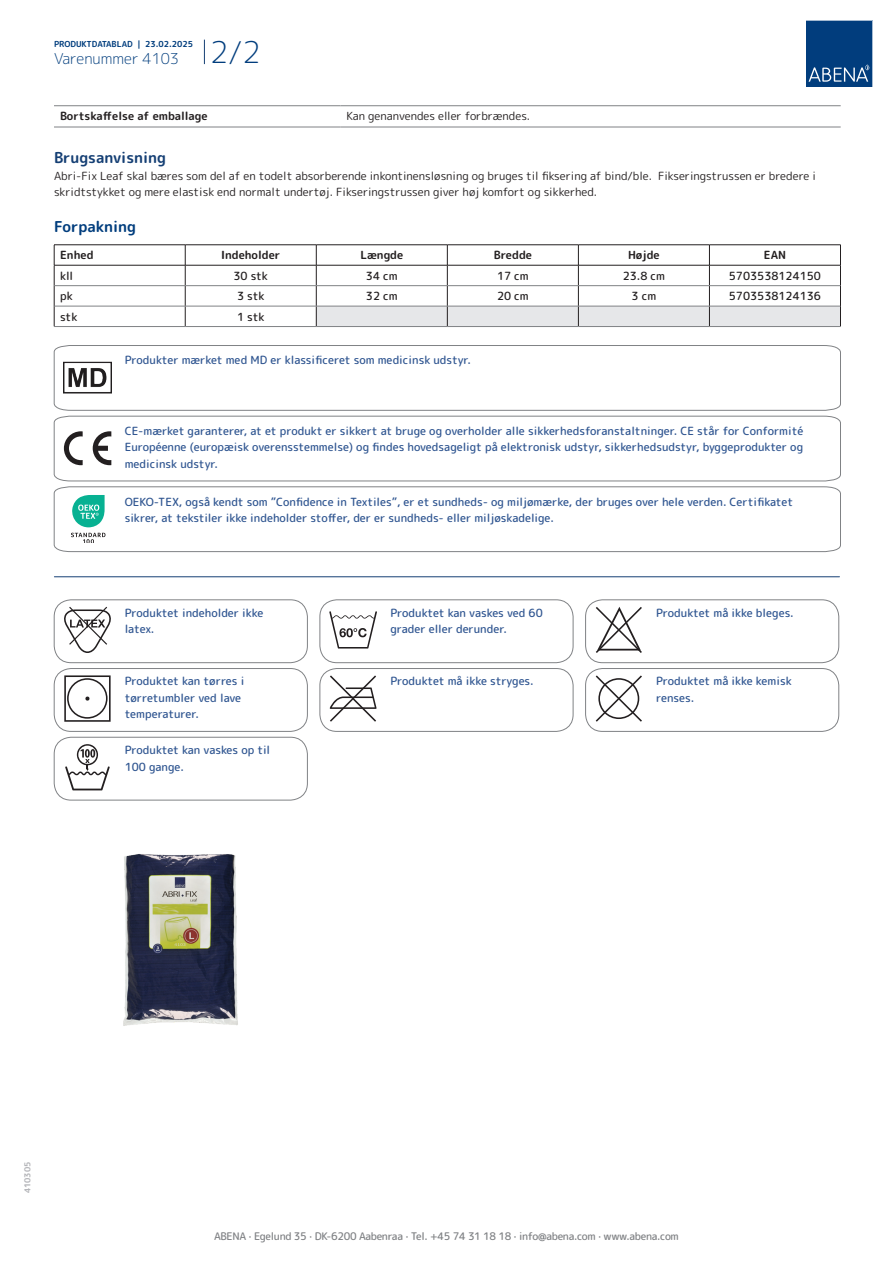
<style>
.page{position:relative;width:893px;height:1263px;background:#fff}
.page>*{position:absolute;margin:0;border:0;box-sizing:border-box;transform-origin:0 0}
.t1{font:300 15px "Rounded Mplus 1 c";color:#013d7d}
.t2{font:700 15px "Rounded Mplus 1 c";color:#153f74}
.t3{font:700 15px "Rounded Mplus 1 c";color:#013d7d}
.t4{font:500 11.25px/16.5px "Rounded Mplus 1 c";color:#305691}
.t5{font:11.25px/16.5px "Rounded Mplus 1 c";color:#231f20}
.t6{font:500 11.25px "Rounded Mplus 1 c";color:#231f20}
.t7{font:700 11.25px "Rounded Mplus 1 c";color:#231f20}
.t8{font:500 10.5px "Rounded Mplus 1 c";letter-spacing:-.03em;color:#808285}
.t9{font:700 8.25px "Rounded Mplus 1 c";color:#013d7d}
.t10{font:700 8.25px "Rounded Mplus 1 c";color:#b2b3b7}
.s1{font-size:30px}
</style>
<div class="page">
<svg style="left:204px;top:40px;width:1px;height:24px"></svg>
<svg style="left:806px;top:20px;width:67px;height:67px;background:#144b86"></svg>
<hr style="left:54px;top:105px;width:287px;height:1px;background:#808285">
<hr style="left:341px;top:105px;width:500px;height:1px;background:#808285">
<hr style="left:54px;top:127px;width:287px;height:1px;background:#808285">
<hr style="left:341px;top:127px;width:500px;height:1px;background:#808285">
<hr style="left:54px;top:244px;width:131px;height:1px;background:#231f20">
<hr style="left:185px;top:244px;width:131px;height:1px;background:#231f20">
<hr style="left:316px;top:244px;width:131px;height:1px;background:#231f20">
<hr style="left:447px;top:244px;width:131px;height:1px;background:#231f20">
<hr style="left:578px;top:244px;width:131px;height:1px;background:#231f20">
<hr style="left:709px;top:244px;width:132px;height:1px;background:#231f20">
<hr style="left:54px;top:265px;width:131px;height:1px;background:#231f20">
<hr style="left:185px;top:265px;width:131px;height:1px;background:#231f20">
<svg style="left:54px;top:245px;width:1px;height:81px"></svg>
<svg style="left:185px;top:245px;width:1px;height:81px"></svg>
<svg style="left:316px;top:245px;width:525px;height:81px"></svg>
<hr style="left:54px;top:285px;width:131px;height:1px;background:#808285">
<hr style="left:185px;top:285px;width:131px;height:1px;background:#808285">
<hr style="left:316px;top:285px;width:131px;height:1px;background:#808285">
<hr style="left:447px;top:285px;width:131px;height:1px;background:#808285">
<hr style="left:578px;top:285px;width:131px;height:1px;background:#808285">
<hr style="left:709px;top:285px;width:131px;height:1px;background:#808285">
<hr style="left:54px;top:306px;width:131px;height:1px;background:#808285">
<hr style="left:185px;top:306px;width:131px;height:1px;background:#808285">
<hr style="left:316px;top:306px;width:131px;height:1px;background:#808285">
<hr style="left:447px;top:306px;width:131px;height:1px;background:#808285">
<hr style="left:578px;top:306px;width:131px;height:1px;background:#808285">
<hr style="left:709px;top:306px;width:131px;height:1px;background:#808285">
<hr style="left:54px;top:326px;width:131px;height:1px;background:#808285">
<hr style="left:185px;top:326px;width:131px;height:1px;background:#808285">
<hr style="left:316px;top:326px;width:131px;height:1px;background:#808285">
<hr style="left:447px;top:326px;width:131px;height:1px;background:#808285">
<hr style="left:578px;top:326px;width:131px;height:1px;background:#808285">
<hr style="left:709px;top:326px;width:132px;height:1px;background:#808285">
<svg style="left:54px;top:345px;width:787px;height:66px"></svg>
<svg style="left:54px;top:416px;width:787px;height:65px"></svg>
<svg style="left:54px;top:486px;width:787px;height:66px"></svg>
<hr style="left:54px;top:576px;width:785px;height:1px;background:#153f74">
<svg style="left:64px;top:607px;width:47px;height:46px"></svg>
<div style="left:54px;top:600px;width:254px;height:63px;border:1px solid #808285;border-radius:17px"></div>
<svg style="left:329px;top:611px;width:48px;height:37px"></svg>
<div style="left:320px;top:600px;width:253px;height:63px;border:1px solid #808285;border-radius:17px"></div>
<svg style="left:596px;top:607px;width:46px;height:46px"></svg>
<div style="left:585px;top:600px;width:254px;height:63px;border:1px solid #808285;border-radius:17px"></div>
<svg style="left:64px;top:675px;width:47px;height:47px"></svg>
<div style="left:54px;top:668px;width:254px;height:63px;border:1px solid #808285;border-radius:17px"></div>
<svg style="left:330px;top:675px;width:47px;height:47px"></svg>
<div style="left:320px;top:668px;width:253px;height:63px;border:1px solid #808285;border-radius:17px"></div>
<svg style="left:596px;top:675px;width:46px;height:47px"></svg>
<div style="left:585px;top:668px;width:254px;height:63px;border:1px solid #808285;border-radius:17px"></div>
<svg style="left:65px;top:744px;width:45px;height:46px"></svg>
<div style="left:54px;top:737px;width:254px;height:63px;border:1px solid #808285;border-radius:17px"></div>
<img style="left:123px;top:854px;width:115px;height:172px">
<p class="t9" style="left:54px;top:38px;width:141px">PRODUKTDATABLAD | 23.02.2025</p>
<h1 class="t1" style="left:54px;top:48px;width:208px">Varenummer 4103 <span class="s1">2/2</span></h1>
<p class="t7" style="left:60px;top:108px;width:149px">Bortskaffelse af emballage</p>
<p class="t5" style="left:347px;top:108px;width:185px">Kan genanvendes eller forbrændes.</p>
<h1 class="t2" style="left:54px;top:147px;width:113px">Brugsanvisning</h1>
<p class="t5" style="left:54px;top:167px;width:763px">Abri-Fix Leaf skal bæres som del af en todelt absorberende inkontinensløsning og bruges til fiksering af bind/ble. Fikseringstrussen er bredere i skridtstykket og mere elastisk end normalt undertøj. Fikseringstrussen giver høj komfort og sikkerhed.</p>
<h1 class="t3" style="left:54px;top:216px;width:84px">Forpakning</h1>
<p class="t7" style="left:60px;top:247px;width:35px">Enhed</p>
<p class="t7" style="left:221px;top:247px;width:61px">Indeholder</p>
<p class="t7" style="left:360px;top:247px;width:44px">Længde</p>
<p class="t7" style="left:494px;top:247px;width:40px">Bredde</p>
<p class="t7" style="left:628px;top:247px;width:33px">Højde</p>
<p class="t7" style="left:764px;top:247px;width:24px">EAN</p>
<p class="t6" style="left:60px;top:268px;width:15px">kll</p>
<p class="t6" style="left:233px;top:268px;width:36px">30 stk</p>
<p class="t6" style="left:366px;top:268px;width:33px">34 cm</p>
<p class="t6" style="left:497px;top:268px;width:33px">17 cm</p>
<p class="t6" style="left:623px;top:268px;width:44px">23.8 cm</p>
<p class="t6" style="left:729px;top:268px;width:94px">5703538124150</p>
<p class="t6" style="left:60px;top:288px;width:14px">pk</p>
<p class="t6" style="left:237px;top:288px;width:29px">3 stk</p>
<p class="t6" style="left:366px;top:288px;width:33px">32 cm</p>
<p class="t6" style="left:497px;top:288px;width:33px">20 cm</p>
<p class="t6" style="left:632px;top:288px;width:26px">3 cm</p>
<p class="t6" style="left:729px;top:288px;width:94px">5703538124136</p>
<p class="t6" style="left:60px;top:308px;width:19px">stk</p>
<p class="t6" style="left:237px;top:308px;width:29px">1 stk</p>
<p class="t4" style="left:125px;top:352px;width:348px">Produkter mærket med MD er klassificeret som medicinsk udstyr.</p>
<p class="t4" style="left:125px;top:422px;width:680px;text-align:justify">CE-mærket garanterer, at et produkt er sikkert at bruge og overholder alle sikkerhedsforanstaltninger. CE står for Conformité Européenne (europæisk overensstemmelse) og findes hovedsageligt på elektronisk udstyr, sikkerhedsudstyr, byggeprodukter og medicinsk udstyr.</p>
<p class="t4" style="left:125px;top:493px;width:670px">OEKO-TEX, også kendt som ”Confidence in Textiles”, er et sundheds- og miljømærke, der bruges over hele verden. Certifikatet sikrer, at tekstiler ikke indeholder stoffer, der er sundheds- eller miljøskadelige.</p>
<p class="t4" style="left:125px;top:604px;width:140px">Produktet indeholder ikke latex.</p>
<p class="t4" style="left:390px;top:604px;width:154px">Produktet kan vaskes ved 60 grader eller derunder.</p>
<p class="t4" style="left:656px;top:604px;width:139px">Produktet må ikke bleges.</p>
<p class="t4" style="left:125px;top:673px;width:121px">Produktet kan tørres i tørretumbler ved lave temperaturer.</p>
<p class="t4" style="left:390px;top:673px;width:145px">Produktet må ikke stryges.</p>
<p class="t4" style="left:656px;top:673px;width:137px">Produktet må ikke kemisk renses.</p>
<p class="t4" style="left:125px;top:742px;width:147px">Produktet kan vaskes op til<br>100 gange.</p>
<p class="t10" style="left:22px;top:1193px;width:33px;rotate:-90deg">410305</p>
<p class="t8" style="left:214px;top:1229px;width:466px">ABENA · Egelund 35 · DK-6200 Aabenraa · Tel. +45 74 31 18 18 · info@abena.com · www.abena.com</p>
</div>
